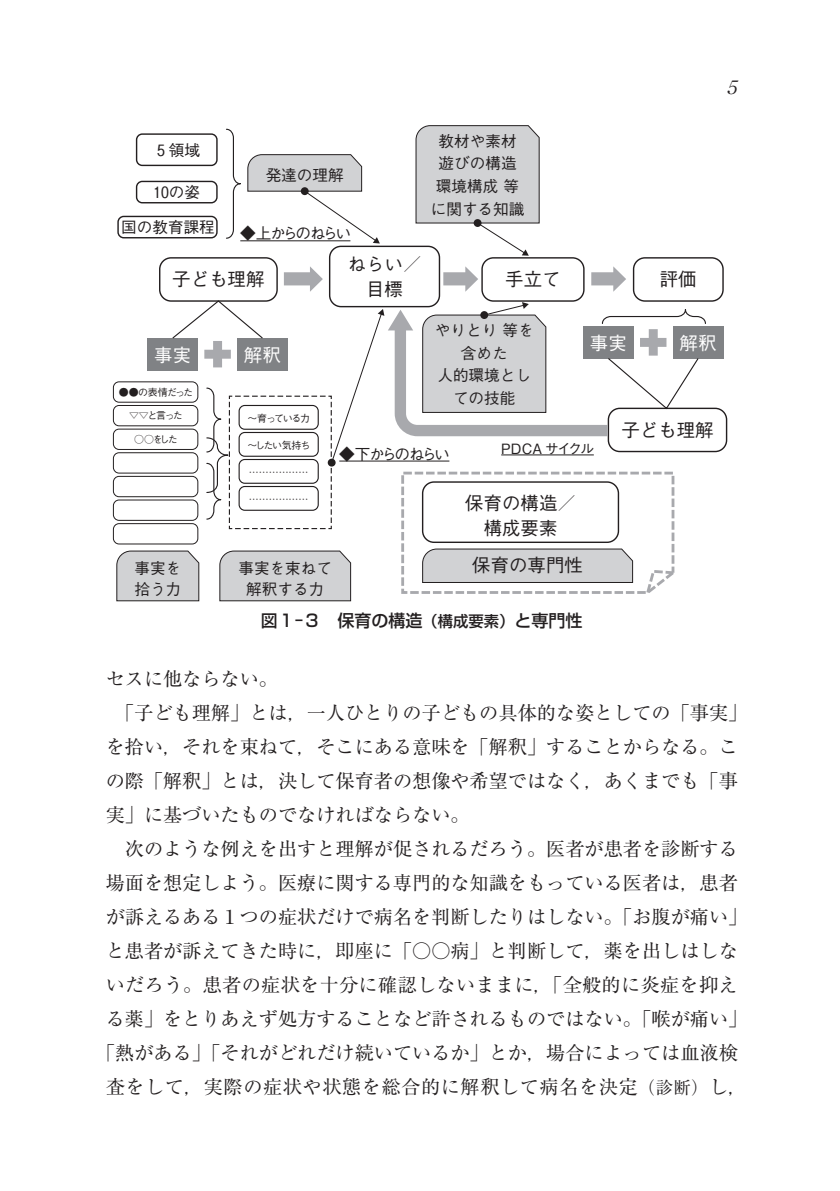
<style>
.page{position:relative;width:840px;height:1191px;background:#fff}
.page>*{position:absolute;margin:0;border:0;box-sizing:border-box;transform-origin:0 0}
.t1{font:19.2px "Ryumin Pr 6 N";color:#231f20}
.t2{font:19.2px "Ryumin Pr 6 N";letter-spacing:.03em;color:#231f20}
.t3{font:500 18.4px/25.6px "Gothic BBB Pr 6";color:#231f20;text-align:center}
.t4{font:500 18.4px "Gothic BBB Pr 6";color:#fff}
.t5{font:500 17px "Shin Go Pr 6 N";color:#231f20}
.t6{font:500 15.6px/22.6px "Gothic BBB Pr 6";color:#231f20;text-align:center}
.t7{font:500 15.6px "Gothic BBB Pr 6";letter-spacing:-.17em;color:#231f20}
.t8{font:500 14.2px "Gothic BBB Pr 6";letter-spacing:-.065em;color:#231f20}
.t9{font:500 10px "Gothic BBB Pr 6";letter-spacing:-.13em;color:#231f20}
.s1{font-size:15.4px}
.s2{font-size:17.2px}
</style>
<div class="page">
<div style="left:136px;top:133px;width:81px;height:33px;border:1px solid #231f20;border-radius:6px"></div>
<div style="left:136px;top:181px;width:81px;height:22px;border:1px solid #231f20;border-radius:6px"></div>
<div style="left:117px;top:216px;width:100px;height:22px;border:1px solid #231f20;border-radius:6px"></div>
<div style="left:113px;top:381px;width:85px;height:21px;border:1px solid #231f20;border-radius:6px"></div>
<div style="left:113px;top:405px;width:85px;height:21px;border:1px solid #231f20;border-radius:6px"></div>
<div style="left:113px;top:429px;width:85px;height:21px;border:1px solid #231f20;border-radius:6px"></div>
<div style="left:113px;top:452px;width:85px;height:21px;border:1px solid #231f20;border-radius:6px"></div>
<div style="left:113px;top:476px;width:85px;height:21px;border:1px solid #231f20;border-radius:6px"></div>
<div style="left:113px;top:499px;width:85px;height:22px;border:1px solid #231f20;border-radius:6px"></div>
<div style="left:113px;top:523px;width:85px;height:21px;border:1px solid #231f20;border-radius:6px"></div>
<div style="left:159px;top:257px;width:118px;height:45px;border:1px solid #231f20;border-radius:11px"></div>
<div style="left:481px;top:257px;width:103px;height:45px;border:1px solid #231f20;border-radius:11px"></div>
<div style="left:632px;top:257px;width:91px;height:45px;border:1px solid #231f20;border-radius:11px"></div>
<div style="left:607px;top:408px;width:119px;height:44px;border:1px solid #231f20;border-radius:11px"></div>
<div style="left:329px;top:246px;width:111px;height:61px;border:1px solid #231f20;border-radius:11px"></div>
<svg style="left:226px;top:128px;width:15px;height:111px"></svg>
<svg style="left:284px;top:266px;width:39px;height:26px"></svg>
<svg style="left:443px;top:266px;width:35px;height:26px"></svg>
<svg style="left:591px;top:266px;width:34px;height:26px"></svg>
<svg style="left:247px;top:154px;width:132px;height:89px"></svg>
<svg style="left:415px;top:125px;width:125px;height:131px"></svg>
<div style="left:672px;top:326px;width:50px;height:32px;background:#808285"></div>
<svg style="left:116px;top:299px;width:590px;height:302px"></svg>
<hr style="left:240px;top:240px;width:110px;height:1px;background:#231f20">
<hr style="left:339px;top:460px;width:110px;height:1px;background:#231f20">
<hr style="left:501px;top:454px;width:92px;height:1px;background:#231f20">
<p class="t6" style="left:157px;top:137px;width:44px">5 領域</p>
<p class="t6" style="left:153px;top:180px;width:48px">10の姿</p>
<p class="t6" style="left:121px;top:215px;width:95px">国の教育課程</p>
<p class="t6" style="left:265px;top:163px;width:79px">発達の理解</p>
<p class="t7" style="left:240px;top:221px;width:112px">◆上からのねらい</p>
<p class="t3" style="left:172px;top:265px;width:94px">子ども理解</p>
<p class="t3" style="left:347px;top:250px;width:75px">ねらい／目標</p>
<p class="t6" style="left:430px;top:128px;width:95px">教材や素材遊びの構造環境構成 等に関する知識</p>
<p class="t3" style="left:505px;top:265px;width:57px">手立て</p>
<p class="t3" style="left:659px;top:265px;width:38px">評価</p>
<p class="t4" style="left:154px;top:340px;width:38px">事実</p>
<p class="t4" style="left:244px;top:340px;width:38px">解釈</p>
<p class="t9" style="left:119px;top:384px;width:76px">●●の表情だった</p>
<p class="t9" style="left:129px;top:407px;width:55px">▽▽と言った</p>
<p class="t9" style="left:134px;top:431px;width:45px">○○をした</p>
<p class="t9" style="left:247px;top:410px;width:64px">～育っている力</p>
<p class="t9" style="left:247px;top:437px;width:64px">～したい気持ち</p>
<p class="t9" style="left:249px;top:464px;width:61px">………………</p>
<p class="t9" style="left:249px;top:491px;width:61px">………………</p>
<p class="t6" style="left:434px;top:318px;width:100px">やりとり 等を含めた<br>人的環境としての技能</p>
<p class="t4" style="left:589px;top:328px;width:38px">事実</p>
<p class="t4" style="left:679px;top:328px;width:38px">解釈</p>
<p class="t3" style="left:621px;top:416px;width:94px">子ども理解</p>
<p class="t7" style="left:339px;top:441px;width:112px">◆下からのねらい</p>
<p class="t8" style="left:501px;top:437px;width:94px">PDCA サイクル</p>
<p class="t3" style="left:465px;top:490px;width:112px;line-height:24.2px">保育の構造／構成要素</p>
<p class="t6" style="left:134px;top:556px;width:48px;line-height:21.2px;text-align:left">事実を拾う力</p>
<p class="t6" style="left:238px;top:556px;width:95px;line-height:21.2px">事実を束ねて解釈する力</p>
<p class="t3" style="left:472px;top:551px;width:112px">保育の専門性</p>
<p class="t5" style="left:261px;top:607px;width:323px">図１-３　保育の構造<span class="s1">（構成要素）</span>と専門性</p>
<p class="t1" style="left:106px;top:664px;width:174px">セスに他ならない。</p>
<p class="t1" style="left:106px;top:698px;width:642px">　「子ども理解」とは，一人ひとりの子どもの具体的な姿としての「事実」</p>
<p class="t1" style="left:106px;top:732px;width:633px">を拾い，それを束ねて，そこにある意味を「解釈」することからなる。こ</p>
<p class="t1" style="left:106px;top:766px;width:633px">の際「解釈」とは，決して保育者の想像や希望ではなく，あくまでも「事</p>
<p class="t1" style="left:106px;top:800px;width:365px">実」に基づいたものでなければならない。</p>
<p class="t1" style="left:106px;top:834px;width:633px">　次のような例えを出すと理解が促されるだろう。医者が患者を診断する</p>
<p class="t1" style="left:106px;top:868px;width:633px">場面を想定しよう。医療に関する専門的な知識をもっている医者は，患者</p>
<p class="t1" style="left:106px;top:902px;width:642px">が訴えるある１つの症状だけで病名を判断したりはしない。「お腹が痛い」</p>
<p class="t1" style="left:106px;top:936px;width:633px">と患者が訴えてきた時に，即座に「○○病」と判断して，薬を出しはしな</p>
<p class="t1" style="left:106px;top:970px;width:633px">いだろう。患者の症状を十分に確認しないままに，「全般的に炎症を抑え</p>
<p class="t1" style="left:106px;top:1004px;width:642px">る薬」をとりあえず処方することなど許されるものではない。「喉が痛い」</p>
<p class="t1" style="left:96px;top:1038px;width:642px">「熱がある」「それがどれだけ続いているか」とか，場合によっては血液検</p>
<p class="t2" style="left:106px;top:1072px;width:642px">査をして，実際の症状や状態を総合的に解釈して病名を決定<span class="s2">（診断）</span>し，</p>
</div>
